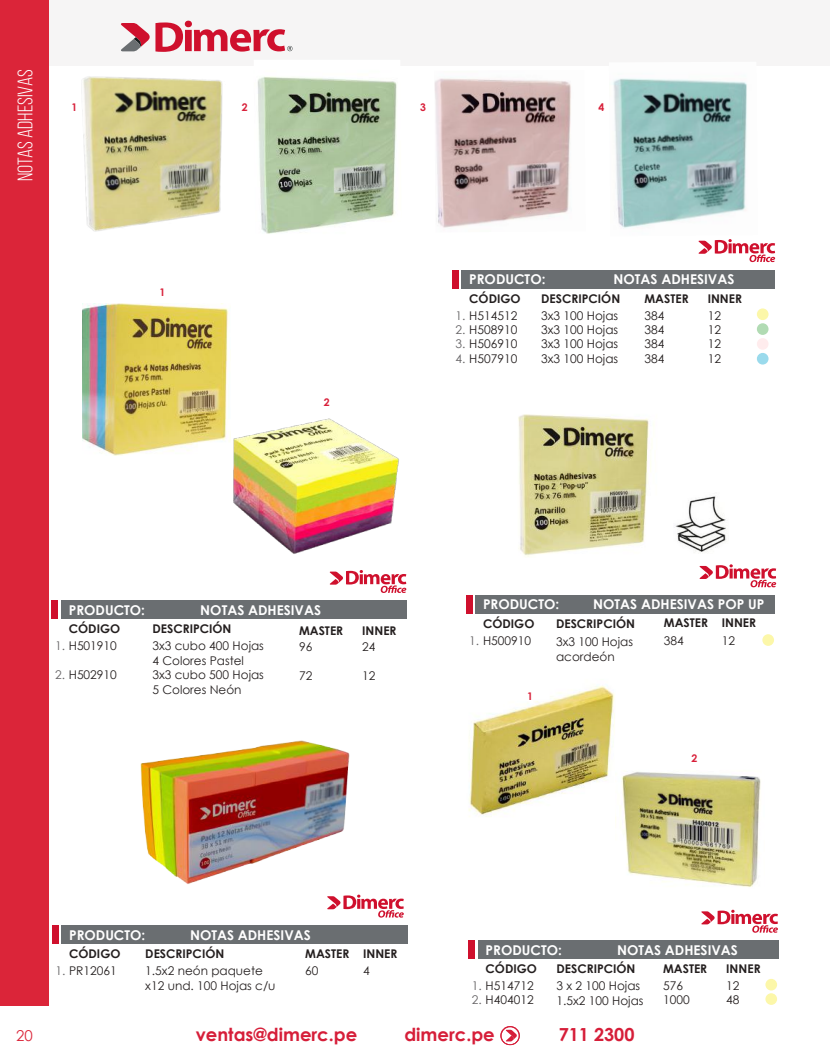
<style>
.page{position:relative;width:830px;height:1063px;background:#fff}
.page>*{position:absolute;margin:0;border:0;box-sizing:border-box;transform-origin:0 0}
.t1{font:21px "Bebas Neue";color:#fff}
.t2{font:700 18px "Century Gothic";color:#d61e39}
.t3{font:15px "Century Gothic";color:#db2539}
.t4{font:700 13.5px "Century Gothic";color:#fff}
.t5{font:12px/14.4px "Century Gothic";color:#241f1f}
.t6{font:700 12px "Century Gothic";color:#241f1f}
.t7{font:700 10.5px "Century Gothic";color:#d81f39}
.s1{color:#656365}
</style>
<div class="page">
<div style="left:0;top:0;width:829px;height:66px;background:#f6f5f5"></div>
<div style="left:0;top:0;width:49px;height:1006px;background:#db2539"></div>
<svg style="left:500px;top:1026px;width:19px;height:19px"></svg>
<svg style="left:121px;top:21px;width:171px;height:31px"></svg>
<img style="left:615px;top:772px;width:146px;height:115px">
<div style="left:468px;top:940px;width:6px;height:19px;background:#cf102d"></div>
<div style="left:477px;top:940px;width:300px;height:19px;background:#6a6e71"></div>
<div style="left:765px;top:979px;width:11px;height:12px;background:#fcf7a9;border-radius:50%"></div>
<div style="left:765px;top:993px;width:11px;height:12px;background:#fcf7a9;border-radius:50%"></div>
<svg style="left:701px;top:910px;width:76px;height:23px"></svg>
<img style="left:233px;top:418px;width:166px;height:136px">
<div style="left:52px;top:601px;width:6px;height:18px;background:#cf102d"></div>
<div style="left:61px;top:601px;width:345px;height:18px;background:#6a6e71"></div>
<svg style="left:329px;top:570px;width:77px;height:23px"></svg>
<div style="left:466px;top:595px;width:6px;height:19px;background:#cf102d"></div>
<div style="left:475px;top:595px;width:299px;height:19px;background:#6a6e71"></div>
<svg style="left:699px;top:564px;width:76px;height:23px"></svg>
<img style="left:140px;top:740px;width:210px;height:144px">
<div style="left:52px;top:925px;width:6px;height:19px;background:#cf102d"></div>
<div style="left:61px;top:925px;width:346px;height:19px;background:#6a6e71"></div>
<svg style="left:327px;top:895px;width:76px;height:23px"></svg>
<img style="left:518px;top:414px;width:133px;height:143px">
<img style="left:83px;top:304px;width:148px;height:151px">
<img style="left:674px;top:496px;width:53px;height:56px">
<img style="left:82px;top:76px;width:141px;height:156px">
<img style="left:612px;top:78px;width:135px;height:151px">
<img style="left:257px;top:76px;width:140px;height:158px">
<img style="left:434px;top:78px;width:137px;height:150px">
<div style="left:452px;top:270px;width:6px;height:18px;background:#cf102d"></div>
<div style="left:461px;top:270px;width:313px;height:18px;background:#6a6e71"></div>
<div style="left:756px;top:308px;width:12px;height:12px;background:#fcf7a9;border-radius:50%"></div>
<div style="left:756px;top:323px;width:12px;height:12px;background:#b1dbb3;border-radius:50%"></div>
<div style="left:756px;top:338px;width:12px;height:12px;background:#ffeced;border-radius:50%"></div>
<div style="left:756px;top:353px;width:12px;height:12px;background:#9adaec;border-radius:50%"></div>
<svg style="left:698px;top:239px;width:76px;height:23px"></svg>
<img style="left:468px;top:686px;width:147px;height:131px">
<div style="left:762px;top:634px;width:11px;height:12px;background:#fcf7a9;border-radius:50%"></div>
<h1 class="t1" style="left:14px;top:181px;width:113px;rotate:-90deg">notas adhesivas</h1>
<p class="t7" style="left:159px;top:284px;width:7px">1</p>
<p class="t7" style="left:323px;top:395px;width:7px">2</p>
<p class="t4" style="left:469px;top:269px;width:78px">PRODUCTO:</p>
<p class="t4" style="left:613px;top:269px;width:122px">NOTAS ADHESIVAS</p>
<p class="t6" style="left:469px;top:289px;width:53px">CÓDIGO</p>
<p class="t6" style="left:541px;top:289px;width:80px">DESCRIPCIÓN</p>
<p class="t5" style="left:541px;top:308px;width:78px;text-align:justify">3x3 100 Hojas 3x3 100 Hojas 3x3 100 Hojas 3x3 100 Hojas</p>
<p class="t6" style="left:644px;top:289px;width:46px">MASTER</p>
<p class="t6" style="left:707px;top:289px;width:36px">INNER</p>
<p class="t5" style="left:644px;top:308px;width:21px;text-align:justify">384<br>384<br>384<br>384</p>
<p class="t5" style="left:707px;top:308px;width:15px;text-align:justify">12<br>12<br>12<br>12</p>
<p class="t5" style="left:455px;top:308px;width:63px"><span class="s1">1.</span> H514512</p>
<p class="t5" style="left:455px;top:322px;width:63px"><span class="s1">2.</span> H508910</p>
<p class="t5" style="left:455px;top:337px;width:63px"><span class="s1">3.</span> H506910</p>
<p class="t5" style="left:455px;top:351px;width:63px"><span class="s1">4.</span> H507910</p>
<p class="t4" style="left:69px;top:600px;width:78px">PRODUCTO:</p>
<p class="t4" style="left:200px;top:600px;width:122px">NOTAS ADHESIVAS</p>
<p class="t6" style="left:69px;top:620px;width:53px">CÓDIGO</p>
<p class="t6" style="left:152px;top:620px;width:80px">DESCRIPCIÓN</p>
<p class="t5" style="left:152px;top:639px;width:113px">3x3 cubo 400 Hojas<br>4 Colores Pastel<br>3x3 cubo 500 Hojas<br>5 Colores Neón</p>
<p class="t6" style="left:299px;top:621px;width:46px">MASTER</p>
<p class="t6" style="left:362px;top:621px;width:36px">INNER</p>
<p class="t5" style="left:299px;top:639px;width:15px">96</p>
<p class="t5" style="left:299px;top:668px;width:15px">72</p>
<p class="t5" style="left:55px;top:639px;width:63px"><span class="s1">1.</span> H501910</p>
<p class="t5" style="left:55px;top:667px;width:63px"><span class="s1">2.</span> H502910</p>
<p class="t5" style="left:362px;top:639px;width:15px">24</p>
<p class="t5" style="left:362px;top:668px;width:15px">12</p>
<p class="t4" style="left:483px;top:594px;width:78px">PRODUCTO:</p>
<p class="t4" style="left:593px;top:594px;width:172px">NOTAS ADHESIVAS POP UP</p>
<p class="t6" style="left:483px;top:614px;width:53px">CÓDIGO</p>
<p class="t6" style="left:555px;top:614px;width:80px">DESCRIPCIÓN</p>
<p class="t5" style="left:555px;top:635px;width:78px">3x3 100 Hojas acordeón</p>
<p class="t6" style="left:663px;top:614px;width:94px">MASTER INNER</p>
<p class="t5" style="left:663px;top:633px;width:21px">384</p>
<p class="t5" style="left:721px;top:633px;width:15px">12</p>
<p class="t5" style="left:469px;top:634px;width:63px"><span class="s1">1.</span> H500910</p>
<p class="t7" style="left:526px;top:688px;width:7px">1</p>
<p class="t7" style="left:691px;top:751px;width:7px">2</p>
<p class="t3" style="left:16px;top:1025px;width:18px">20</p>
<p class="t4" style="left:69px;top:925px;width:78px">PRODUCTO:</p>
<p class="t4" style="left:190px;top:925px;width:122px">NOTAS ADHESIVAS</p>
<p class="t6" style="left:69px;top:945px;width:53px">CÓDIGO</p>
<p class="t6" style="left:145px;top:945px;width:80px">DESCRIPCIÓN</p>
<p class="t5" style="left:145px;top:963px;width:132px">1.5x2 neón paquete x12 und. 100 Hojas c/u</p>
<p class="t6" style="left:305px;top:945px;width:94px">MASTER INNER</p>
<p class="t5" style="left:305px;top:963px;width:15px">60</p>
<p class="t5" style="left:363px;top:963px;width:8px">4</p>
<p class="t5" style="left:55px;top:963px;width:63px"><span class="s1">1.</span> PR12061</p>
<p class="t4" style="left:485px;top:940px;width:78px">PRODUCTO:</p>
<p class="t4" style="left:616px;top:940px;width:122px">NOTAS ADHESIVAS</p>
<p class="t6" style="left:485px;top:960px;width:53px">CÓDIGO</p>
<p class="t6" style="left:556px;top:960px;width:80px">DESCRIPCIÓN</p>
<p class="t5" style="left:556px;top:979px;width:88px">3 x 2 100 Hojas<br>1.5x2 100 Hojas</p>
<p class="t6" style="left:662px;top:960px;width:46px">MASTER</p>
<p class="t6" style="left:726px;top:960px;width:36px">INNER</p>
<p class="t5" style="left:662px;top:978px;width:28px">576<br>1000</p>
<p class="t5" style="left:726px;top:978px;width:15px">12<br>48</p>
<p class="t5" style="left:471px;top:978px;width:63px"><span class="s1">1.</span> H514712</p>
<p class="t5" style="left:471px;top:993px;width:63px"><span class="s1">2.</span> H404012</p>
<h2 class="t2" style="left:196px;top:1020px;width:163px">ventas@dimerc.pe</h2>
<h2 class="t2" style="left:404px;top:1020px;width:92px">dimerc.pe</h2>
<h2 class="t2" style="left:558px;top:1020px;width:77px">711 2300</h2>
</div>
